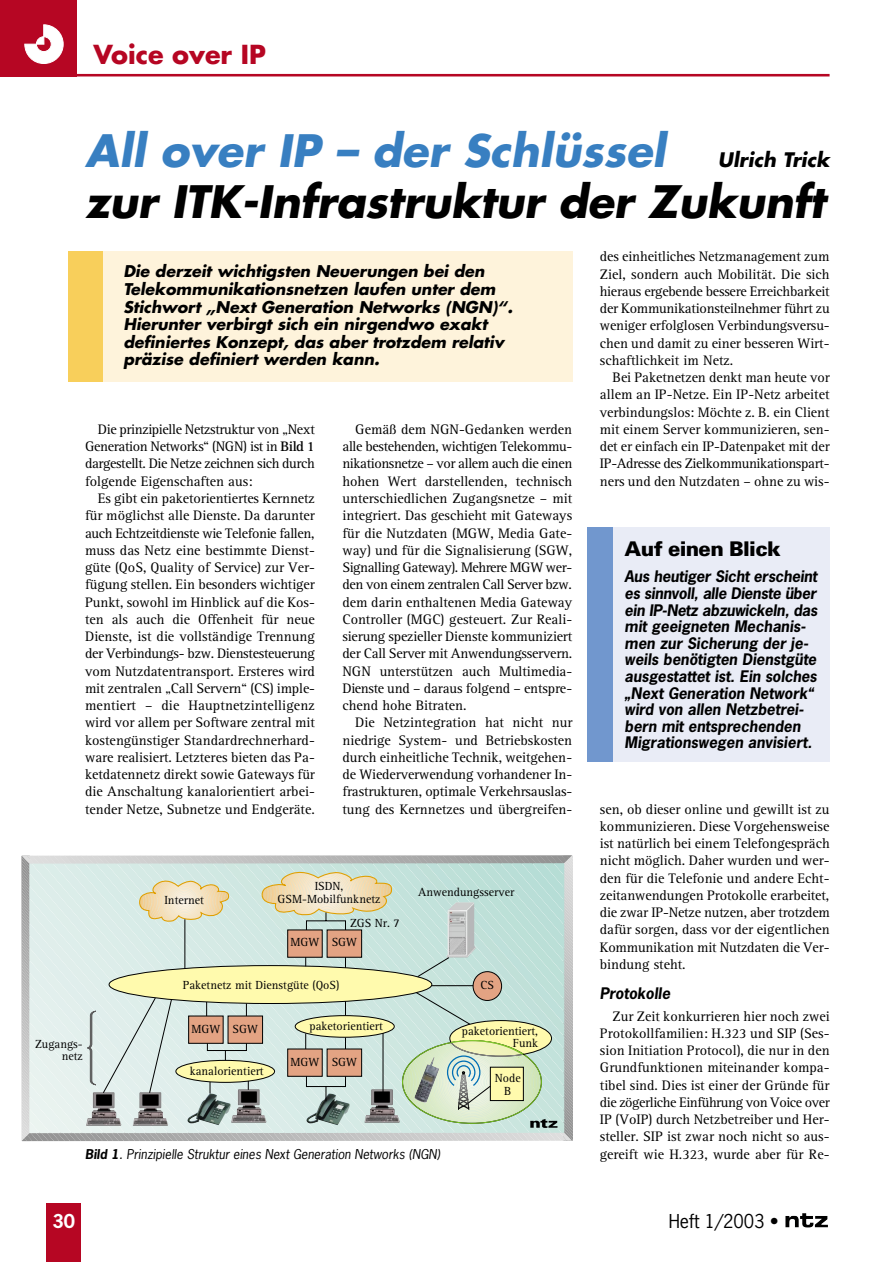
<style>
.page{position:relative;width:893px;height:1262px;background:#fff}
.page>*{position:absolute;margin:0;border:0;box-sizing:border-box;transform-origin:0 0}
.t1{font:italic 700 43.5px "Futura";letter-spacing:-.005em;color:#000}
.t2{font:italic 700 43.5px "Futura";color:#387fc1}
.t3{font:700 25.5px "Futura";color:#b60623}
.t4{font:900 20.25px "Univers";letter-spacing:-.035em;color:#000}
.t5{font:italic 700 19.5px "Futura";color:#000}
.t6{font:18px "News Gothic";color:#000}
.t7{font:700 18px "News Gothic";color:#fff}
.t8{font:italic 700 15.75px/17.5px "Futura";color:#000}
.t9{font:italic 700 15px/16.6px "News Gothic";color:#000}
.t10{font:14.25px/17.2px "VDE Rotis Plain";color:#000;text-align:justify}
.t11{font:italic 12.75px "News Gothic";color:#000}
.t12{font:12.15px/12.1px "VDE Rotis Plain";color:#000;text-align:right}
.s1{font-family:"VDE Rotis";font-weight:700}
.s2{color:#9b9a87}
.s3{font-weight:700}
</style>
<div class="page">
<hr style="left:0;top:74px;width:829px;height:2px;background:#b60623">
<div style="left:0;top:0;width:77px;height:77px;background:#b60623"></div>
<svg style="left:24px;top:24px;width:40px;height:40px"></svg>
<div style="left:47px;top:1203px;width:34px;height:58px;background:#b60623"></div>
<svg style="left:814px;top:1216px;width:13px;height:11px"></svg>
<div style="left:85px;top:252px;width:487px;height:130px;background:#fef3db"></div>
<div style="left:68px;top:252px;width:34px;height:130px;background:#f8cf5b"></div>
<div style="left:600px;top:528px;width:229px;height:234px;background:#e9ecf6"></div>
<div style="left:587px;top:528px;width:25px;height:234px;background:#7197ce"></div>
<svg style="left:21px;top:855px;width:551px;height:286px"></svg>
<h2 class="t3" style="left:94px;top:40px;width:174px">Voice over IP</h2>
<h1 class="t2" style="left:85px;top:126px;width:582px">All over IP – der Schlüssel</h1>
<h3 class="t5" style="left:718px;top:148px;width:113px">Ulrich Trick</h3>
<h1 class="t1" style="left:85px;top:177px;width:741px">zur ITK-Infrastruktur der Zukunft</h1>
<p class="t8" style="left:123px;top:265px;width:391px">Die derzeit wichtigsten Neuerungen bei den Telekommunikationsnetzen laufen unter dem Stichwort „Next Generation Networks (NGN)“.<br>Hierunter verbirgt sich ein nirgendwo exakt definiertes Konzept, das aber trotzdem relativ präzise definiert werden kann.</p>
<p class="t10" style="left:85px;top:422px;width:231px;text-indent:13px">Die prinzipielle Netzstruktur von „Next Generation Networks“ (NGN) ist in <span class="s1">Bild 1 </span>dargestellt. Die Netze zeichnen sich durch folgende Eigenschaften aus:</p>
<p class="t10" style="left:85px;top:491px;width:231px;text-indent:13px">Es gibt ein paketorientiertes Kernnetz für möglichst alle Dienste. Da darunter auch Echtzeitdienste wie Telefonie fallen, muss das Netz eine bestimmte Dienst&shy;güte (QoS, Quality of Service) zur Ver&shy;fügung stellen. Ein besonders wichtiger Punkt, sowohl im Hinblick auf die Kos&shy;ten als auch die Offenheit für neue Dienste, ist die vollständige Trennung der Verbindungs- bzw. Dienstesteuerung vom Nutzdatentransport. Ersteres wird mit zentralen „Call Servern“ (CS) imple&shy;mentiert – die Hauptnetzintelligenz wird vor allem per Software zentral mit kostengünstiger Standardrechnerhard&shy;ware realisiert. Letzteres bieten das Pa&shy;ketdatennetz direkt sowie Gateways für die Anschaltung kanalorientiert arbei&shy;tender Netze, Subnetze und Endgeräte.</p>
<p class="t10" style="left:342px;top:422px;width:231px;text-indent:13px">Gemäß dem NGN-Gedanken werden alle bestehenden, wichtigen Telekommu&shy;nikationsnetze – vor allem auch die einen hohen Wert darstellenden, technisch unterschiedlichen Zugangsnetze – mit integriert. Das geschieht mit Gateways für die Nutzdaten (MGW, Media Gate&shy;way) und für die Signalisierung (SGW, Signalling Gateway). Mehrere MGW wer&shy;den von einem zentralen Call Server bzw. dem darin enthaltenen Media Gateway Controller (MGC) gesteuert. Zur Reali&shy;sierung spezieller Dienste kommuniziert der Call Server mit Anwendungsservern.<br>NGN unterstützen auch Multimedia-Dienste und – daraus folgend – entspre&shy;chend hohe Bitraten.</p>
<p class="t10" style="left:342px;top:715px;width:231px;text-indent:13px">Die Netzintegration hat nicht nur niedrige System- und Betriebskosten durch einheitliche Technik, weitgehen&shy;de Wiederverwendung vorhandener In&shy;frastrukturen, optimale Verkehrsauslas&shy;tung des Kernnetzes und übergreifen-</p>
<p class="t12" style="left:35px;top:1039px;width:49px">Zugangs&shy;netz</p>
<p class="t12" style="left:164px;top:895px;width:41px">Internet</p>
<p class="t12" style="left:277px;top:881px;width:104px;text-align:center">ISDN,<br>GSM-Mobilfunknetz</p>
<p class="t12" style="left:350px;top:918px;width:51px">ZGS Nr. 7</p>
<p class="t12" style="left:290px;top:937px;width:68px">MGW SGW</p>
<p class="t12" style="left:183px;top:980px;width:158px">Paketnetz mit Dienstgüte (QoS)</p>
<p class="t12" style="left:191px;top:1024px;width:68px">MGW SGW</p>
<p class="t12" style="left:190px;top:1065px;width:75px">kanalorientiert</p>
<p class="t12" style="left:309px;top:1021px;width:75px">paketorientiert</p>
<p class="t12" style="left:290px;top:1057px;width:68px">MGW SGW</p>
<p class="t12" style="left:418px;top:887px;width:97px">Anwendungsserver</p>
<p class="t12" style="left:480px;top:980px;width:15px">CS</p>
<p class="t12" style="left:462px;top:1026px;width:78px">paketorientiert,<br><span class="s2">Fu</span>nk</p>
<p class="t12" style="left:495px;top:1073px;width:27px;text-align:center">Node<br>B</p>
<p class="t11" style="left:85px;top:1149px;width:356px"><span class="s3">Bild 1</span>. Prinzipielle Struktur eines Next Generation Networks (NGN)</p>
<p class="t10" style="left:600px;top:249px;width:231px">des einheitliches Netzmanagement zum Ziel, sondern auch Mobilität. Die sich hieraus ergebende bessere Erreichbarkeit der Kommunikationsteilnehmer führt zu weniger erfolglosen Verbindungsversu&shy;chen und damit zu einer besseren Wirt&shy;schaftlichkeit im Netz.</p>
<p class="t10" style="left:600px;top:370px;width:231px;text-indent:13px">Bei Paketnetzen denkt man heute vor allem an IP-Netze. Ein IP-Netz arbeitet verbindungslos: Möchte z. B. ein Client mit einem Server kommunizieren, sen&shy;det er einfach ein IP-Datenpaket mit der IP-Adresse des Zielkommunikationspart&shy;ners und den Nutzdaten – ohne zu wis-</p>
<h3 class="t4" style="left:624px;top:542px;width:157px">Auf einen Blick</h3>
<p class="t9" style="left:624px;top:570px;width:194px">Aus heutiger Sicht erscheint es sinnvoll, alle Dienste über ein IP-Netz abzuwickeln, das mit geeigneten Mechanis&shy;men zur Sicherung der je&shy;weils benötigten Dienstgüte ausgestattet ist. Ein solches „Next Generation Network“ wird von allen Netzbetrei&shy;bern mit entsprechenden<br>Migrationswegen anvisiert.</p>
<p class="t10" style="left:600px;top:801px;width:231px">sen, ob dieser online und gewillt ist zu kommunizieren. Diese Vorgehensweise ist natürlich bei einem Telefongespräch nicht möglich. Daher wurden und wer&shy;den für die Telefonie und andere Echt&shy;zeitanwendungen Protokolle erarbeitet, die zwar IP-Netze nutzen, aber trotzdem dafür sorgen, dass vor der eigentlichen Kommunikation mit Nutzdaten die Ver&shy;bindung steht.</p>
<p class="t9" style="left:600px;top:987px;width:72px">Protokolle</p>
<p class="t10" style="left:600px;top:1008px;width:231px;text-indent:13px">Zur Zeit konkurrieren hier noch zwei Protokollfamilien: H.323 und SIP (Ses&shy;sion Initiation Protocol), die nur in den Grundfunktionen miteinander kompa&shy;tibel sind. Dies ist einer der Gründe für die zögerliche Einführung von Voice over IP (VoIP) durch Netzbetreiber und Her&shy;steller. SIP ist zwar noch nicht so aus&shy;gereift wie H.323, wurde aber für Re-</p>
<p class="t7" style="left:53px;top:1215px;width:24px">30</p>
<p class="t6" style="left:668px;top:1215px;width:112px">Heft 1/2003 •</p>
</div>
